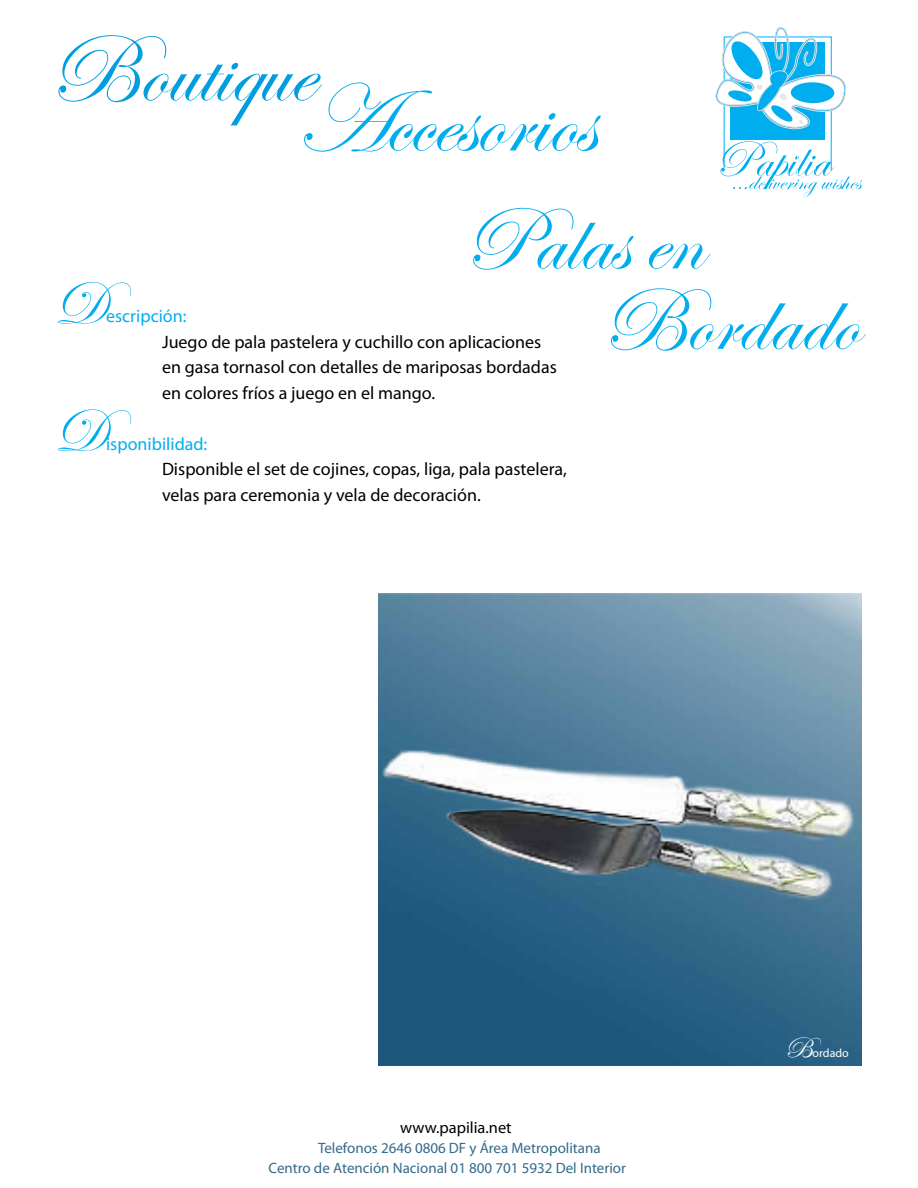
<style>
.page{position:relative;width:918px;height:1188px;background:#fff}
.page>*{position:absolute;margin:0;border:0;box-sizing:border-box;transform-origin:0 0}
.t1{font:97.95px "Edwardian Script ITC";color:#00aeef}
.t2{font:97.95px "Edwardian Script ITC";color:#009ee0}
.t3{font:91.2px/80.6px "Edwardian Script ITC";color:#00aeef}
.t4{font:61.5px "Edwardian Script ITC";color:#00aeef}
.t5{font:30px "Edwardian Script ITC";color:#fff}
.t6{font:18px/25.5px "Myriad Pro";color:#000}
.t7{font:18px "Myriad Pro";color:#00aeef}
.t8{font:16.35px "Myriad Pro";color:#000}
.t9{font:15px/20.1px "Myriad Pro";color:#346a8b}
.t10{font:12px "Myriad Pro";color:#fff}
</style>
<div class="page">
<svg style="left:715px;top:27px;width:147px;height:170px"></svg>
<img style="left:378px;top:594px;width:484px;height:471px">
<img style="left:378px;top:732px;width:484px;height:186px">
<h1 class="t2" style="left:47px;top:16px;width:267px">Boutique</h1>
<h1 class="t1" style="left:296px;top:67px;width:301px">Accesorios</h1>
<h2 class="t3" style="left:601px;top:204px;width:258px;text-indent:-138px">Palas en<br>Bordado</h2>
<h3 class="t4" style="left:54px;top:270px;width:54px">D</h3>
<p class="t7" style="left:106px;top:305px;width:82px">escripción:</p>
<p class="t6" style="left:162px;top:329px;width:396px">Juego de pala pastelera y cuchillo con aplicaciones en gasa tornasol con detalles de mariposas bordadas en colores fríos a juego en el mango.</p>
<h3 class="t4" style="left:54px;top:397px;width:54px">D</h3>
<p class="t7" style="left:106px;top:433px;width:103px">isponibilidad:</p>
<p class="t6" style="left:162px;top:456px;width:406px">Disponible el set de cojines, copas, liga, pala pastelera, velas para ceremonia y vela de decoración.</p>
<p class="t8" style="left:400px;top:1117px;width:113px">www.papilia.net</p>
<p class="t9" style="left:268px;top:1137px;width:359px;text-indent:50px">Telefonos 2646 0806 DF y Área Metropolitana<br>Centro de Atención Nacional 01 800 701 5932 Del Interior</p>
<h3 class="t5" style="left:785px;top:1032px;width:29px">B</h3>
<p class="t10" style="left:813px;top:1046px;width:38px">ordado</p>
</div>
